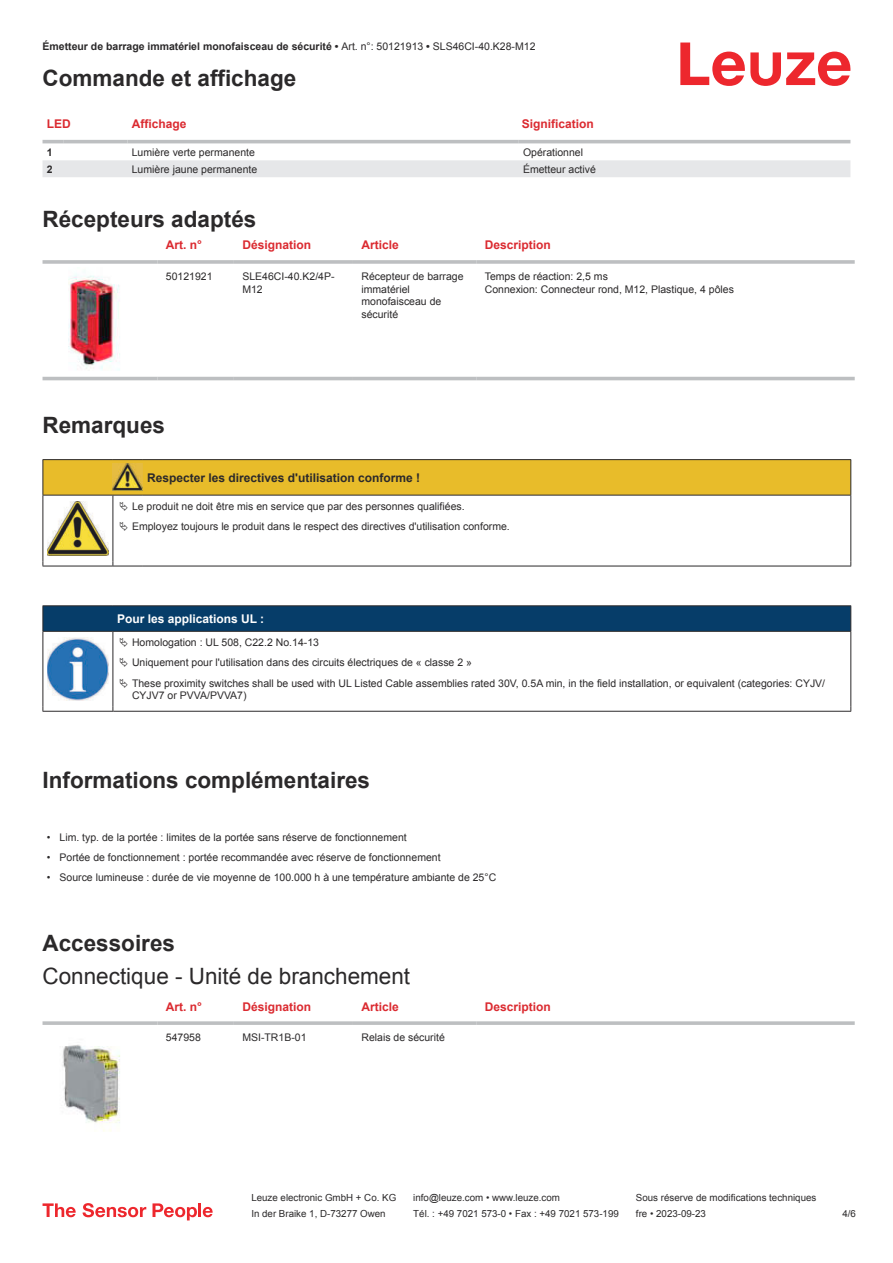
<style>
.page{position:relative;width:893px;height:1263px;background:#fff}
.page>*{position:absolute;margin:0;border:0;box-sizing:border-box;transform-origin:0 0}
.t1{font:700 22.5px "Arial";color:#2b292a}
.t2{font:22.5px "Arial";color:#2b292a}
.t3{font:700 12px "Arial";color:#db2a30}
.t4{font:700 12px "Arial";color:#2b292a}
.t5{font:700 12px "Arial";color:#fff}
.t6{font:10.5px/12.6px "Arial";color:#2b292a}
.t7{font:700 10.5px "Arial";color:#2b292a}
.t8{font:9.75px "Arial";color:#2b292a}
.s1{font-weight:400}
</style>
<div class="page">
<svg style="left:680px;top:43px;width:170px;height:43px"></svg>
<svg style="left:43px;top:143px;width:807px;height:34px"></svg>
<hr style="left:43px;top:140px;width:21px;height:3px;background:#bdbfc1">
<hr style="left:64px;top:140px;width:64px;height:3px;background:#bdbfc1">
<hr style="left:128px;top:140px;width:391px;height:3px;background:#bdbfc1">
<hr style="left:519px;top:140px;width:331px;height:3px;background:#bdbfc1">
<div style="left:43px;top:376px;width:812px;height:5px;background:#eeefef"></div>
<hr style="left:43px;top:260px;width:114px;height:4px;background:#bdbfc1">
<hr style="left:157px;top:260px;width:77px;height:4px;background:#c7c9ca">
<hr style="left:234px;top:260px;width:119px;height:4px;background:#bdbfc1">
<hr style="left:353px;top:260px;width:123px;height:4px;background:#bdbfc1">
<hr style="left:476px;top:260px;width:379px;height:4px;background:#c7c9ca">
<hr style="left:43px;top:377px;width:114px;height:3px;background:#bdbfc1">
<hr style="left:157px;top:377px;width:77px;height:3px;background:#bdbfc1">
<hr style="left:234px;top:377px;width:119px;height:3px;background:#bdbfc1">
<hr style="left:353px;top:377px;width:123px;height:3px;background:#bdbfc1">
<hr style="left:476px;top:377px;width:379px;height:3px;background:#bdbfc1">
<img style="left:68px;top:274px;width:52px;height:97px">
<svg style="left:43px;top:1021px;width:114px;height:4px"></svg>
<svg style="left:157px;top:1021px;width:77px;height:4px"></svg>
<svg style="left:234px;top:1021px;width:119px;height:4px"></svg>
<svg style="left:353px;top:1021px;width:123px;height:4px"></svg>
<svg style="left:476px;top:1021px;width:379px;height:4px;background:#c3c5c7"></svg>
<img style="left:62px;top:1044px;width:58px;height:88px">
<svg style="left:43px;top:1203px;width:33px;height:14px"></svg>
<svg style="left:83px;top:1203px;width:63px;height:14px"></svg>
<svg style="left:153px;top:1203px;width:44px;height:17px"></svg>
<hr style="left:198px;top:1203px;width:3px;height:14px;background:#ed272d">
<svg style="left:203px;top:1207px;width:10px;height:10px"></svg>
<svg style="left:44px;top:537px;width:806px;height:29px"></svg>
<hr style="left:43px;top:459px;width:70px;height:1px;background:#2b292a">
<hr style="left:113px;top:459px;width:30px;height:1px;background:#2b292a">
<hr style="left:143px;top:459px;width:708px;height:1px;background:#2b292a">
<hr style="left:43px;top:495px;width:1px;height:66px;background:#2b292a">
<hr style="left:113px;top:495px;width:1px;height:66px;background:#2b292a">
<hr style="left:850px;top:495px;width:1px;height:66px;background:#2b292a">
<hr style="left:43px;top:566px;width:70px;height:1px;background:#2b292a">
<hr style="left:113px;top:566px;width:30px;height:1px;background:#2b292a">
<hr style="left:143px;top:566px;width:708px;height:1px;background:#2b292a">
<img style="left:47px;top:537px;width:61px;height:18px">
<svg style="left:44px;top:632px;width:806px;height:79px"></svg>
<hr style="left:43px;top:605px;width:70px;height:1px;background:#2b292a">
<hr style="left:43px;top:631px;width:70px;height:1px;background:#2b292a">
<hr style="left:113px;top:605px;width:738px;height:1px;background:#2b292a">
<svg style="left:43px;top:606px;width:808px;height:25px;background:#063c67"></svg>
<hr style="left:113px;top:631px;width:738px;height:1px;background:#2b292a">
<hr style="left:43px;top:632px;width:1px;height:75px;background:#2b292a">
<hr style="left:113px;top:632px;width:1px;height:75px;background:#2b292a">
<hr style="left:850px;top:632px;width:1px;height:75px;background:#2b292a">
<hr style="left:43px;top:711px;width:70px;height:1px;background:#2b292a">
<hr style="left:113px;top:711px;width:738px;height:1px;background:#2b292a">
<img style="left:47px;top:638px;width:61px;height:62px">
<svg style="left:115px;top:632px;width:734px;height:74px"></svg>
<svg style="left:43px;top:460px;width:808px;height:77px"></svg>
<svg style="left:120px;top:638px;width:8px;height:9px"></svg>
<svg style="left:120px;top:658px;width:8px;height:9px"></svg>
<svg style="left:120px;top:678px;width:8px;height:10px"></svg>
<p class="t7" style="left:43px;top:43px;width:495px">Émetteur de barrage immatériel monofaisceau de sécurité • <span class="s1">Art. n°: 50121913</span> • <span class="s1">SLS46CI-40.K28-M12</span></p>
<h1 class="t1" style="left:43px;top:70px;width:255px">Commande et affichage</h1>
<p class="t3" style="left:47px;top:119px;width:25px">LED</p>
<p class="t3" style="left:132px;top:119px;width:56px">Affichage</p>
<p class="t3" style="left:522px;top:119px;width:74px">Signification</p>
<p class="t7" style="left:47px;top:148px;width:7px">1</p>
<p class="t6" style="left:132px;top:147px;width:125px">Lumière verte permanente</p>
<p class="t6" style="left:523px;top:147px;width:62px">Opérationnel</p>
<p class="t7" style="left:47px;top:165px;width:7px">2</p>
<p class="t6" style="left:132px;top:163px;width:127px">Lumière jaune permanente</p>
<p class="t6" style="left:523px;top:163px;width:74px">Émetteur activé</p>
<h1 class="t1" style="left:43px;top:211px;width:215px">Récepteurs adaptés</h1>
<p class="t3" style="left:166px;top:241px;width:38px">Art. n°</p>
<p class="t3" style="left:242px;top:241px;width:70px">Désignation</p>
<p class="t3" style="left:361px;top:241px;width:39px">Article</p>
<p class="t3" style="left:485px;top:241px;width:68px">Description</p>
<p class="t6" style="left:166px;top:271px;width:48px">50121921</p>
<p class="t6" style="left:242px;top:271px;width:94px">SLE46CI-40.K2/4P-<br>M12</p>
<p class="t6" style="left:361px;top:271px;width:104px">Récepteur de barrage immatériel monofaisceau de sécurité</p>
<p class="t6" style="left:485px;top:271px;width:251px">Temps de réaction: 2,5 ms<br>Connexion: Connecteur rond, M12, Plastique, 4 pôles</p>
<h1 class="t1" style="left:43px;top:417px;width:124px">Remarques</h1>
<p class="t4" style="left:147px;top:473px;width:274px">Respecter les directives d'utilisation conforme !</p>
<p class="t6" style="left:132px;top:497px;width:379px;line-height:20.2px">Le produit ne doit être mis en service que par des personnes qualifiées.<br>Employez toujours le produit dans le respect des directives d'utilisation conforme.</p>
<p class="t5" style="left:117px;top:614px;width:149px">Pour les applications UL :</p>
<p class="t6" style="left:132px;top:633px;width:695px;line-height:20.2px">Homologation : UL 508, C22.2 No.14-13<br>Uniquement pour l'utilisation dans des circuits électriques de « classe 2 »<br>These proximity switches shall be used with UL Listed Cable assemblies rated 30V, 0.5A min, in the field installation, or equivalent (categories: CYJV/</p>
<p class="t6" style="left:132px;top:690px;width:116px">CYJV7 or PVVA/PVVA7)</p>
<h1 class="t1" style="left:43px;top:772px;width:329px">Informations complémentaires</h1>
<p class="t6" style="left:47px;top:832px;width:362px">• Lim. typ. de la portée : limites de la portée sans réserve de fonctionnement</p>
<p class="t6" style="left:47px;top:852px;width:395px">• Portée de fonctionnement : portée recommandée avec réserve de fonctionnement</p>
<p class="t6" style="left:47px;top:872px;width:451px">• Source lumineuse : durée de vie moyenne de 100.000 h à une température ambiante de 25°C</p>
<h1 class="t1" style="left:43px;top:934px;width:134px">Accessoires</h1>
<h1 class="t2" style="left:43px;top:968px;width:369px">Connectique - Unité de branchement</h1>
<p class="t3" style="left:166px;top:1002px;width:38px">Art. n°</p>
<p class="t3" style="left:242px;top:1002px;width:70px">Désignation</p>
<p class="t3" style="left:361px;top:1002px;width:39px">Article</p>
<p class="t3" style="left:485px;top:1002px;width:68px">Description</p>
<p class="t6" style="left:166px;top:1032px;width:37px">547958</p>
<p class="t6" style="left:242px;top:1032px;width:66px">MSI-TR1B-01</p>
<p class="t6" style="left:361px;top:1032px;width:85px">Relais de sécurité</p>
<p class="t8" style="left:251px;top:1194px;width:146px">Leuze electronic GmbH + Co. KG</p>
<p class="t8" style="left:413px;top:1194px;width:148px">info@leuze.com • www.leuze.com</p>
<p class="t8" style="left:636px;top:1194px;width:182px">Sous réserve de modifications techniques</p>
<p class="t8" style="left:251px;top:1210px;width:136px">In der Braike 1, D-73277 Owen</p>
<p class="t8" style="left:413px;top:1210px;width:207px">Tél. : +49 7021 573-0 • Fax : +49 7021 573-199</p>
<p class="t8" style="left:636px;top:1210px;width:72px">fre • 2023-09-23</p>
<p class="t8" style="left:842px;top:1210px;width:15px">4 /6</p>
</div>
